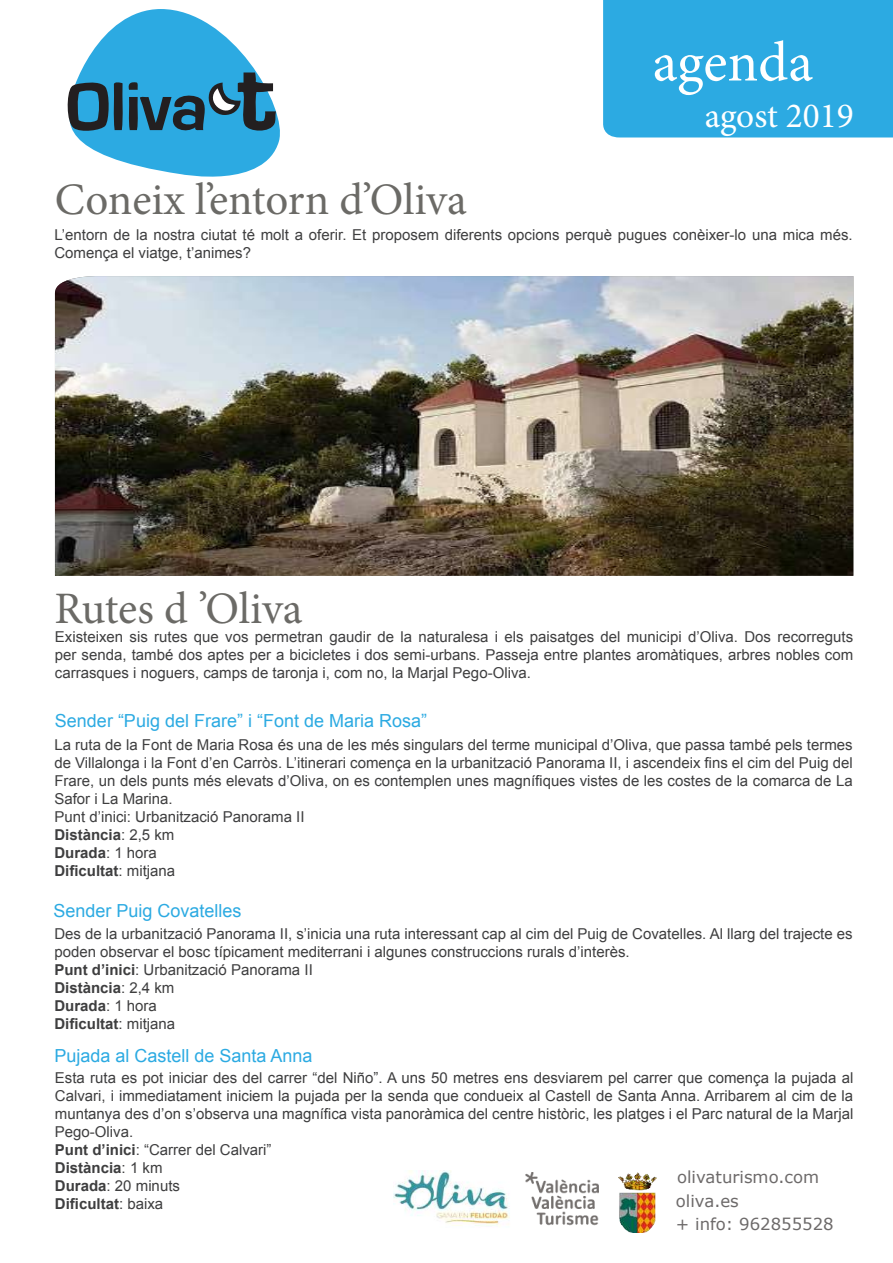
<style>
.page{position:relative;width:893px;height:1263px;background:#fff}
.page>*{position:absolute;margin:0;border:0;box-sizing:border-box;transform-origin:0 0}
.t1{font:56.7px "Minion Pro";letter-spacing:-.005em;color:#fff}
.t2{font:45px "Minion Pro";letter-spacing:-.005em;color:#6b6a66}
.t3{font:35.4px "Minion Pro";color:#fff}
.t4{font:18px "Arial";color:#2caae2}
.t5{font:16.5px/23.2px "Verdana";color:#6d6a6a}
.t6{font:15px/18px "Arial";color:#3e3e3f}
.s1{font-weight:700}
</style>
<div class="page">
<div style="left:603px;top:0;width:290px;height:137px;background:#2caae2"></div>
<svg style="left:67px;top:9px;width:213px;height:168px"></svg>
<img style="left:393px;top:1170px;width:117px;height:56px">
<img style="left:525px;top:1172px;width:74px;height:54px">
<img style="left:618px;top:1172px;width:39px;height:60px">
<img style="left:55px;top:276px;width:798px;height:300px">
<h1 class="t1" style="left:653px;top:24px;width:162px">agenda</h1>
<h3 class="t3" style="left:705px;top:92px;width:151px">agost 2019</h3>
<h2 class="t2" style="left:55px;top:170px;width:413px">Coneix l’entorn d’Oliva</h2>
<p class="t6" style="left:54px;top:226px;width:800px">L’entorn de la nostra ciutat té molt a oferir. Et proposem diferents opcions perquè pugues conèixer-lo una mica més.<br>Comença el viatge, t’animes?</p>
<h2 class="t2" style="left:54px;top:579px;width:250px">Rutes d ’Oliva</h2>
<p class="t6" style="left:55px;top:628px;width:800px;text-align:justify">Existeixen sis rutes que vos permetran gaudir de la naturalesa i els paisatges del municipi d’Oliva. Dos recorreguts per senda, també dos aptes per a bicicletes i dos semi-urbans. Passeja entre plantes aromàtiques, arbres nobles com carrasques i noguers, camps de taronja i, com no, la Marjal Pego-Oliva.</p>
<p class="t4" style="left:55px;top:709px;width:374px">Sender “Puig del Frare” i “Font de Maria Rosa”</p>
<p class="t6" style="left:54px;top:736px;width:800px">La ruta de la Font de Maria Rosa és una de les més singulars del terme municipal d’Oliva, que passa també pels termes de Villalonga i la Font d’en Carròs. L’itinerari comença en la urbanització Panorama II, i ascendeix fins el cim del Puig del Frare, un dels punts més elevats d’Oliva, on es contemplen unes magnífiques vistes de les costes de la comarca de La Safor i La Marina.<br>Punt d’inici: Urbanització Panorama II<br><span class="s1">Distància</span>: 2,5 km<br><span class="s1">Durada</span>: 1 hora<br><span class="s1">Dificultat</span>: mitjana</p>
<p class="t4" style="left:53px;top:899px;width:190px">Sender Puig Covatelles</p>
<p class="t6" style="left:54px;top:925px;width:800px">Des de la urbanització Panorama II, s’inicia una ruta interessant cap al cim del Puig de Covatelles. Al llarg del trajecte es poden observar el bosc típicament mediterrani i algunes construccions rurals d’interès.<br><span class="s1">Punt d’inici</span>: Urbanització Panorama II<br><span class="s1">Distància</span>: 2,4 km<br><span class="s1">Durada</span>: 1 hora<br><span class="s1">Dificultat</span>: mitjana</p>
<p class="t4" style="left:54px;top:1043px;width:260px">Pujada al Castell de Santa Anna</p>
<p class="t6" style="left:55px;top:1069px;width:800px">Esta ruta es pot iniciar des del carrer “del Niño”. A uns 50 metres ens desviarem pel carrer que comença la pujada al Calvari, i immediatament iniciem la pujada per la senda que condueix al Castell de Santa Anna. Arribarem al cim de la muntanya des d’on s’observa una magnífica vista panoràmica del centre històric, les platges i el Parc natural de la Marjal Pego-Oliva.<br><span class="s1">Punt d’inici</span>: “Carrer del Calvari”<br><span class="s1">Distància</span>: 1 km<br><span class="s1">Durada</span>: 20 minuts<br><span class="s1">Dificultat</span>: baixa</p>
<p class="t5" style="left:676px;top:1165px;width:159px">olivaturismo.com oliva.es<br>+ info: 962855528</p>
</div>
